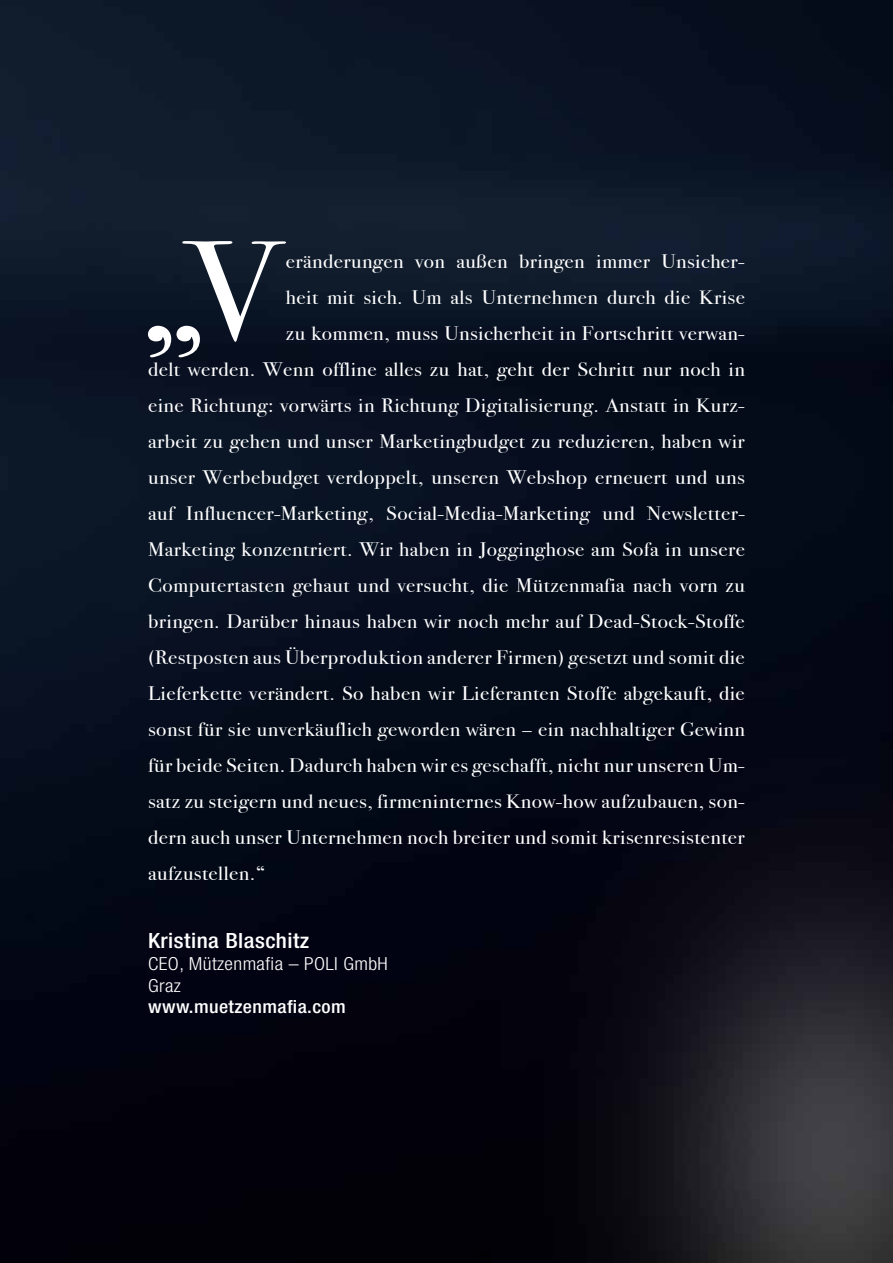
<style>
.page{position:relative;width:893px;height:1263px;background:#fff}
.page>*{position:absolute;margin:0;border:0;box-sizing:border-box;transform-origin:0 0}
.t1{font:141.9px "Bodoni Svty Two OSITCTT";color:#fff;scale:1.1 1}
.t2{font:500 condensed 21px "Helvetica Neue LT Pro";letter-spacing:.02em;color:#fff;scale:1.1 1}
.t3{font:19.5px "Bodoni Svty Two OSITCTT";letter-spacing:.02em;color:#fff;scale:1.1 1}
.t4{font:300 condensed 18px/21.6px "Helvetica Neue LT Pro";letter-spacing:.02em;color:#fff;scale:1.1 1}
.t5{font:500 condensed 18px "Helvetica Neue LT Pro";letter-spacing:.02em;color:#fff;scale:1.1 1}
</style>
<div class="page">
<img style="left:0;top:0;width:893px;height:1263px">
<h1 class="t1" style="left:139px;top:207px;width:132px">„V</h1>
<p class="t3" style="left:286px;top:250px;width:419px">eränderungen von außen bringen immer Unsicher-</p>
<p class="t3" style="left:286px;top:286px;width:419px">heit mit sich. Um als Unternehmen durch die Krise</p>
<p class="t3" style="left:286px;top:322px;width:419px">zu kommen, muss Unsicherheit in Fortschritt verwan-</p>
<p class="t3" style="left:148px;top:358px;width:544px">delt werden. Wenn offline alles zu hat, geht der Schritt nur noch in</p>
<p class="t3" style="left:148px;top:394px;width:544px">eine Richtung: vorwärts in Richtung Digitalisierung. Anstatt in Kurz-</p>
<p class="t3" style="left:148px;top:430px;width:544px">arbeit zu gehen und unser Marketingbudget zu reduzieren, haben wir</p>
<p class="t3" style="left:148px;top:466px;width:544px">unser Werbebudget verdoppelt, unseren Webshop erneuert und uns</p>
<p class="t3" style="left:148px;top:502px;width:544px">auf Influencer-Marketing, Social-Media-Marketing und Newsletter-</p>
<p class="t3" style="left:148px;top:538px;width:544px">Marketing konzentriert. Wir haben in Jogginghose am Sofa in unsere</p>
<p class="t3" style="left:148px;top:574px;width:544px">Computertasten gehaut und versucht, die Mützenmafia nach vorn zu</p>
<p class="t3" style="left:148px;top:610px;width:544px">bringen. Darüber hinaus haben wir noch mehr auf Dead-Stock-Stoffe</p>
<p class="t3" style="left:148px;top:646px;width:544px">(Restposten aus Überproduktion anderer Firmen) gesetzt und somit die</p>
<p class="t3" style="left:148px;top:682px;width:544px">Lieferkette verändert. So haben wir Lieferanten Stoffe abgekauft, die</p>
<p class="t3" style="left:148px;top:718px;width:544px">sonst für sie unverkäuflich geworden wären – ein nachhaltiger Gewinn</p>
<p class="t3" style="left:148px;top:754px;width:544px">für beide Seiten. Dadurch haben wir es geschafft, nicht nur unseren Um-</p>
<p class="t3" style="left:148px;top:790px;width:544px">satz zu steigern und neues, firmeninternes Know-how aufzubauen, son-</p>
<p class="t3" style="left:148px;top:826px;width:544px">dern auch unser Unternehmen noch breiter und somit krisenresistenter</p>
<p class="t3" style="left:148px;top:862px;width:108px">aufzustellen.“</p>
<p class="t2" style="left:148px;top:928px;width:148px">Kristina Blaschitz</p>
<p class="t4" style="left:148px;top:953px;width:219px">CEO, Mützenmafia – POLI GmbH<br>Graz</p>
<p class="t5" style="left:148px;top:996px;width:181px">www.muetzenmafia.com</p>
</div>
